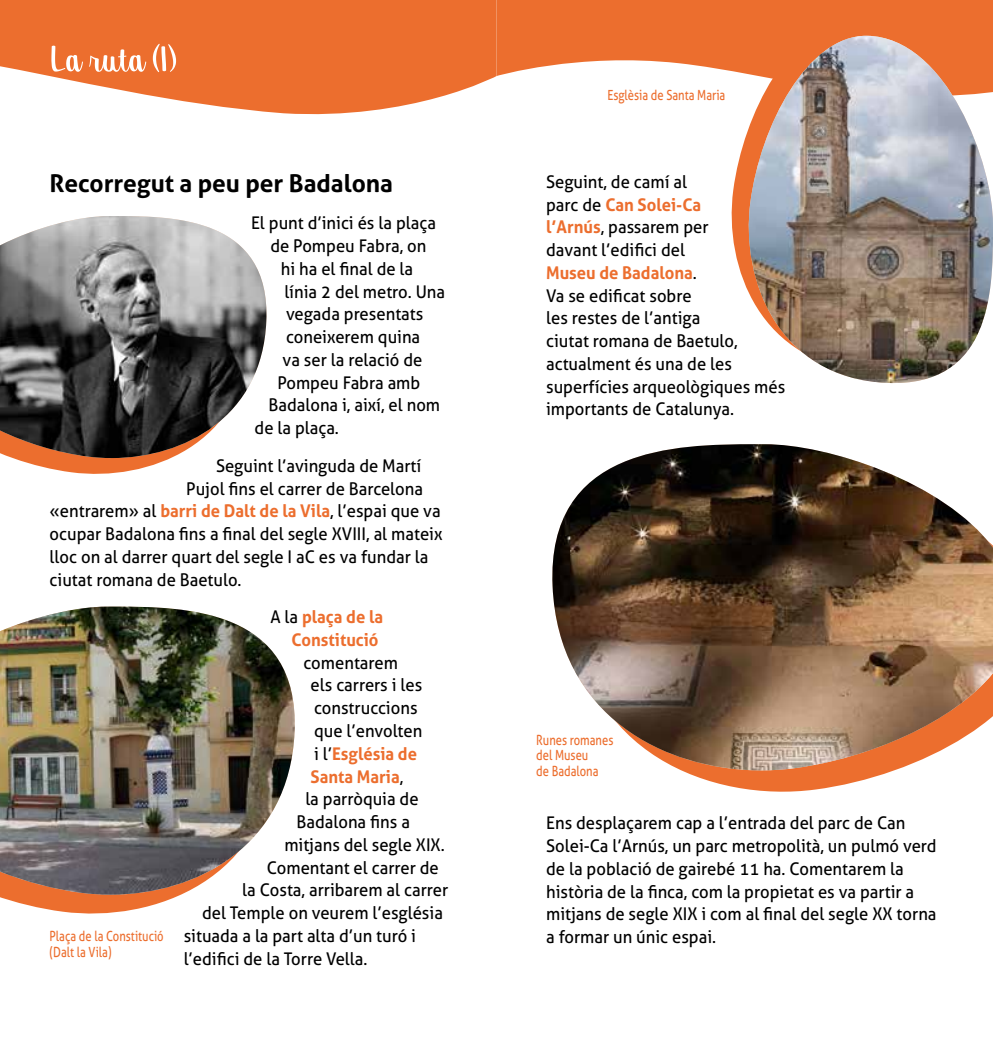
<style>
.page{position:relative;width:993px;height:1042px;background:#fff}
.page>*{position:absolute;margin:0;border:0;box-sizing:border-box;transform-origin:0 0}
.t1{font:52.5px "Georgina";color:#fff}
.t2{font:700 24.5px "Aller";color:#000}
.t3{font:17.5px/22.8px "Aller";color:#000;scale:.95 1}
.t4{font:700 17.5px/22.8px "Aller";color:#ec6e2e;text-align:right;scale:.95 1}
.t5{font:14px/15.8px "Aller";color:#ec6e2e;scale:.8 1}
.s1{font-weight:700;color:#ec6e2e}
.s2{font-weight:400;color:#000}
</style>
<div class="page">
<svg style="left:496px;top:0;width:496px;height:77px;fill:#ec6e2e"></svg>
<svg style="left:28px;top:905px;width:125px;height:9px"></svg>
<svg style="left:0;top:894px;width:182px;height:11px;fill:#ec6e2e"></svg>
<img style="left:0;top:606px;width:295px;height:288px">
<svg style="left:0;top:0;width:496px;height:115px;fill:#ec6e2e"></svg>
<svg style="left:722px;top:23px;width:255px;height:247px;fill:#ec6e2e"></svg>
<svg style="left:740px;top:35px;width:252px;height:349px"></svg>
<img style="left:746px;top:36px;width:246px;height:347px">
<svg style="left:39px;top:466px;width:110px;height:8px"></svg>
<svg style="left:13px;top:458px;width:158px;height:8px"></svg>
<img style="left:0;top:216px;width:267px;height:242px">
<svg style="left:713px;top:782px;width:142px;height:10px"></svg>
<svg style="left:680px;top:770px;width:215px;height:12px;fill:#ec6e2e"></svg>
<img style="left:552px;top:444px;width:440px;height:326px">
<h1 class="t1" style="left:50px;top:38px;width:129px">La ruta (1)</h1>
<h2 class="t2" style="left:50px;top:168px;width:345px">Recorregut a peu per Badalona</h2>
<p class="t3" style="left:251px;top:212px;width:196px">El punt d’inici és la plaça</p>
<p class="t3" style="left:270px;top:234px;width:166px">de Pompeu Fabra, on</p>
<p class="t3" style="left:281px;top:257px;width:141px">hi ha el final de la</p>
<p class="t3" style="left:284px;top:280px;width:171px">línia 2 del metro. Una</p>
<p class="t3" style="left:286px;top:303px;width:146px">vegada presentats</p>
<p class="t3" style="left:286px;top:325px;width:143px">coneixerem quina</p>
<p class="t3" style="left:282px;top:348px;width:149px">va ser la relació de</p>
<p class="t3" style="left:277px;top:371px;width:152px">Pompeu Fabra amb</p>
<p class="t3" style="left:268px;top:394px;width:182px">Badalona i, així, el nom</p>
<p class="t3" style="left:254px;top:416px;width:90px">de la plaça.</p>
<p class="t3" style="left:216px;top:454px;width:217px">Seguint l’avinguda de Martí</p>
<p class="t3" style="left:186px;top:477px;width:251px">Pujol fins el carrer de Barcelona</p>
<p class="t3" style="left:50px;top:500px;width:413px">«entrarem» al <span class="s1">barri de Dalt de la Vila</span>, l’espai que va</p>
<p class="t3" style="left:50px;top:522px;width:415px">ocupar Badalona fins a final del segle XVIII, al mateix</p>
<p class="t3" style="left:50px;top:545px;width:400px">lloc on al darrer quart del segle I aC es va fundar la</p>
<p class="t3" style="left:50px;top:568px;width:203px">ciutat romana de Baetulo.</p>
<p class="t4" style="left:270px;top:605px;width:120px"><span class="s2">A la</span> plaça de la<br>Constitució</p>
<p class="t3" style="left:303px;top:651px;width:101px">comentarem</p>
<p class="t3" style="left:310px;top:674px;width:119px">els carrers i les</p>
<p class="t3" style="left:314px;top:696px;width:110px">construccions</p>
<p class="t3" style="left:314px;top:719px;width:115px">que l’envolten</p>
<p class="t4" style="left:314px;top:742px;width:110px"><span class="s2">i l’</span>Església de</p>
<p class="t4" style="left:310px;top:765px;width:99px">Santa Maria<span class="s2">,</span></p>
<p class="t3" style="left:305px;top:787px;width:121px">la parròquia de</p>
<p class="t3" style="left:296px;top:810px;width:121px">Badalona fins a</p>
<p class="t3" style="left:284px;top:833px;width:170px">mitjans del segle XIX.</p>
<p class="t3" style="left:267px;top:856px;width:182px">Comentant el carrer de</p>
<p class="t3" style="left:242px;top:878px;width:218px">la Costa, arribarem al carrer</p>
<p class="t3" style="left:202px;top:901px;width:255px">del Temple on veurem l’església</p>
<p class="t3" style="left:184px;top:924px;width:246px">situada a la part alta d’un turó i</p>
<p class="t3" style="left:184px;top:947px;width:195px">l’edifici de la Torre Vella.</p>
<p class="t5" style="left:50px;top:928px;width:144px">Plaça de la Constitució (Dalt la Vila)</p>
<p class="t5" style="left:607px;top:87px;width:149px">Esglèsia de Santa Maria</p>
<p class="t3" style="left:546px;top:170px;width:253px">Seguint, de camí al<br>parc de <span class="s1">Can Solei-Ca<br>l’Arnús</span>, passarem per<br>davant l’edifici del<br><span class="s1">Museu de Badalona</span>.<br>Va se edificat sobre<br>les restes de l’antiga<br>ciutat romana de Baetulo, actualment és una de les superfícies arqueològiques més importants de Catalunya.</p>
<p class="t5" style="left:536px;top:732px;width:98px">Runes romanes del Museu<br>de Badalona</p>
<p class="t3" style="left:546px;top:812px;width:412px">Ens desplaçarem cap a l’entrada del parc de Can Solei-Ca l’Arnús, un parc metropolità, un pulmó verd de la població de gairebé 11 ha. Comentarem la història de la finca, com la propietat es va partir a mitjans de segle XIX i com al final del segle XX torna a formar un únic espai.</p>
</div>
